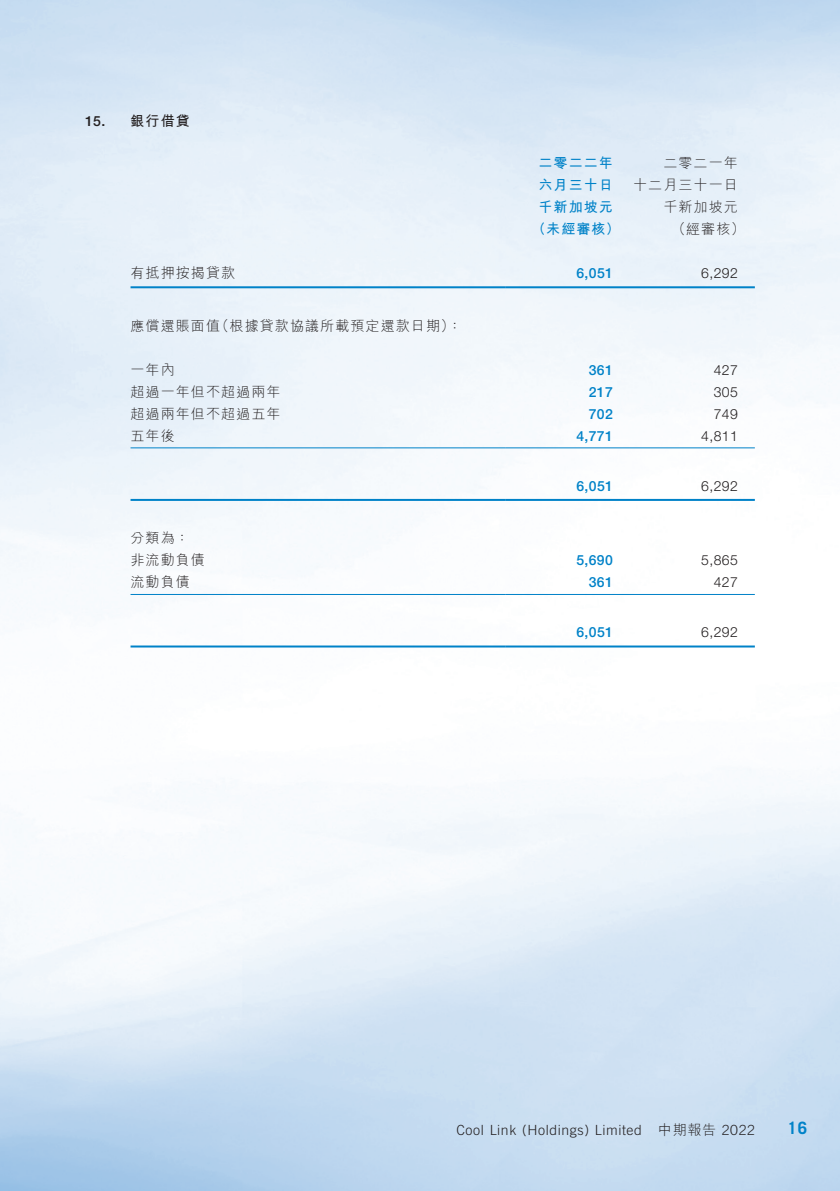
<style>
.page{position:relative;width:840px;height:1191px;background:#fff}
.page>*{position:absolute;margin:0;border:0;box-sizing:border-box;transform-origin:0 0}
.t1{font:700 17px "Trade Gothic LT Std";color:#0082c8}
.t2{font:300 14px/22px "M Hei HK";letter-spacing:.08em;color:#231f20;text-align:right}
.t3{font:300 14px "Helvetica Neue LT Std";letter-spacing:.03em;color:#231f20}
.t4{font:500 14px "Helvetica Neue LT Std";letter-spacing:.03em;color:#0082c8}
.t5{font:300 14px "Trade Gothic LT Std";letter-spacing:.04em;color:#231f20}
.t6{font:700 14px/22px "M Hei HK";letter-spacing:.08em;color:#0082c8}
.t7{font:700 14px "M Hei HK";color:#231f20}
.t8{font:500 14px "Helvetica Neue LT Std";color:#231f20}
.s1{font-family:"Trade Gothic LT Std"}
</style>
<div class="page">
<img style="left:0;top:0;width:839px;height:1191px">
<hr style="left:130px;top:286px;width:375px;height:2px;background:#0082c8">
<hr style="left:505px;top:286px;width:124px;height:2px;background:#0082c8">
<hr style="left:629px;top:286px;width:125px;height:2px;background:#0082c8">
<hr style="left:130px;top:447px;width:375px;height:1px;background:#0082c8">
<hr style="left:505px;top:447px;width:124px;height:1px;background:#0082c8">
<hr style="left:629px;top:447px;width:125px;height:1px;background:#0082c8">
<hr style="left:130px;top:499px;width:375px;height:2px;background:#0082c8">
<hr style="left:505px;top:499px;width:124px;height:2px;background:#0082c8">
<hr style="left:629px;top:499px;width:125px;height:2px;background:#0082c8">
<hr style="left:130px;top:594px;width:375px;height:1px;background:#0082c8">
<hr style="left:505px;top:594px;width:124px;height:1px;background:#0082c8">
<hr style="left:629px;top:594px;width:125px;height:1px;background:#0082c8">
<hr style="left:130px;top:645px;width:375px;height:2px;background:#0082c8">
<hr style="left:505px;top:645px;width:124px;height:2px;background:#0082c8">
<hr style="left:629px;top:645px;width:125px;height:2px;background:#0082c8">
<p class="t8" style="left:85px;top:113px;width:22px">15.</p>
<p class="t7" style="left:130px;top:111px;width:61px">銀行借貸</p>
<p class="t2" style="left:130px;top:262px;width:106px">有抵押按揭貸款</p>
<p class="t2" style="left:215px;top:314px;width:248px">（根據貸款協議所載預定還款日期：(</p>
<p class="t2" style="left:130px;top:314px;width:91px">應償還賬面值</p>
<p class="t2" style="left:130px;top:358px;width:46px">一年內</p>
<p class="t2" style="left:130px;top:380px;width:151px">超過一年但不超過兩年</p>
<p class="t2" style="left:130px;top:402px;width:151px">超過兩年但不超過五年</p>
<p class="t2" style="left:130px;top:424px;width:46px">五年後</p>
<p class="t2" style="left:130px;top:527px;width:60px">分類為：</p>
<p class="t2" style="left:130px;top:549px;width:76px">非流動負債</p>
<p class="t2" style="left:130px;top:571px;width:61px">流動負債</p>
<p class="t6" style="left:538px;top:151px;width:76px">二零二二年六月三十日</p>
<p class="t2" style="left:632px;top:152px;width:106px">二零二一年<br>十二月三十一日千新加坡元</p>
<p class="t6" style="left:538px;top:195px;width:76px">千新加坡元</p>
<p class="t6" style="left:531px;top:217px;width:90px">（未經審核）</p>
<p class="t2" style="left:671px;top:218px;width:74px">（經審核(</p>
<p class="t4" style="left:576px;top:265px;width:38px">6,051</p>
<p class="t3" style="left:700px;top:264px;width:38px">6,292</p>
<p class="t4" style="left:588px;top:361px;width:26px">361</p>
<p class="t3" style="left:713px;top:361px;width:26px">427</p>
<p class="t4" style="left:588px;top:383px;width:26px">217</p>
<p class="t3" style="left:713px;top:383px;width:26px">305</p>
<p class="t4" style="left:588px;top:405px;width:26px">702</p>
<p class="t3" style="left:713px;top:405px;width:26px">749</p>
<p class="t4" style="left:576px;top:427px;width:38px">4,771</p>
<p class="t3" style="left:700px;top:427px;width:38px">4,811</p>
<p class="t4" style="left:576px;top:477px;width:38px">6,051</p>
<p class="t3" style="left:700px;top:477px;width:38px">6,292</p>
<p class="t4" style="left:576px;top:552px;width:38px">5,690</p>
<p class="t3" style="left:700px;top:551px;width:38px">5,865</p>
<p class="t4" style="left:588px;top:574px;width:26px">361</p>
<p class="t3" style="left:713px;top:573px;width:26px">427</p>
<p class="t4" style="left:576px;top:624px;width:38px">6,051</p>
<p class="t3" style="left:700px;top:623px;width:38px">6,292</p>
<p class="t5" style="left:456px;top:1121px;width:187px">Cool Link (Holdings) Limited</p>
<p class="t2" style="left:658px;top:1119px;width:98px">中期報告 <span class="s1">2022</span></p>
<p class="t1" style="left:787px;top:1117px;width:21px">16</p>
</div>
